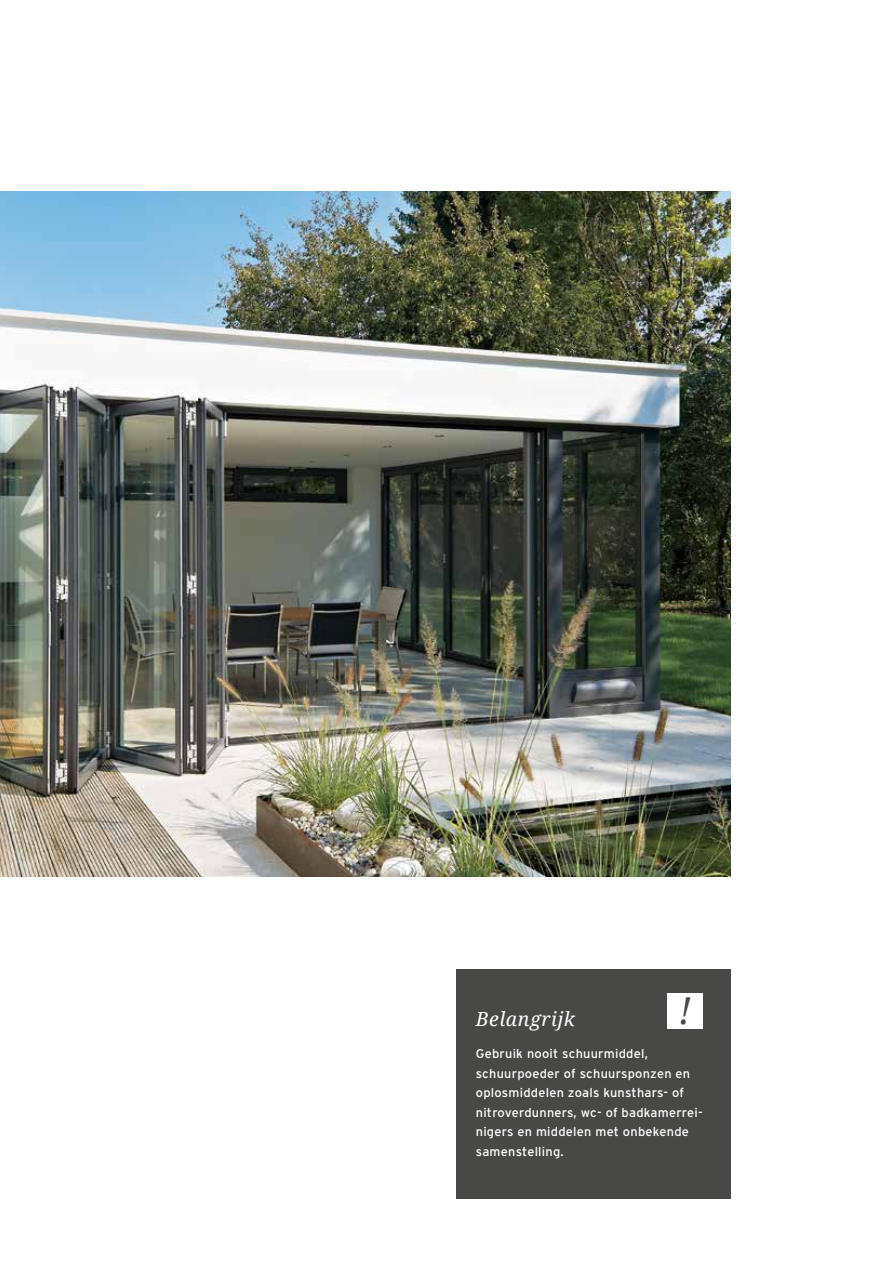
<style>
.page{position:relative;width:893px;height:1263px;background:#fff}
.page>*{position:absolute;margin:0;border:0;box-sizing:border-box;transform-origin:0 0}
.t1{font:italic 37.2px "Droid Serif";color:#484847}
.t2{font:italic 19.5px "Droid Serif";letter-spacing:.03em;color:#fff}
.t3{font:12.75px/19.5px "Interstate";letter-spacing:.02em;color:#fff}
</style>
<div class="page">
<img style="left:0;top:191px;width:731px;height:685px">
<div style="left:456px;top:969px;width:275px;height:230px;background:#484847"></div>
<div style="left:668px;top:993px;width:35px;height:35px;background:#fff"></div>
<h1 class="t1" style="left:679px;top:989px;width:14px">!</h1>
<h2 class="t2" style="left:476px;top:1008px;width:101px">Belangrijk</h2>
<p class="t3" style="left:476px;top:1044px;width:228px">Gebruik nooit schuurmiddel, schuurpoeder of schuursponzen en oplosmiddelen zoals kunsthars- of nitroverdunners, wc- of badkamerrei&shy;nigers en middelen met onbekende samenstelling.</p>
</div>
